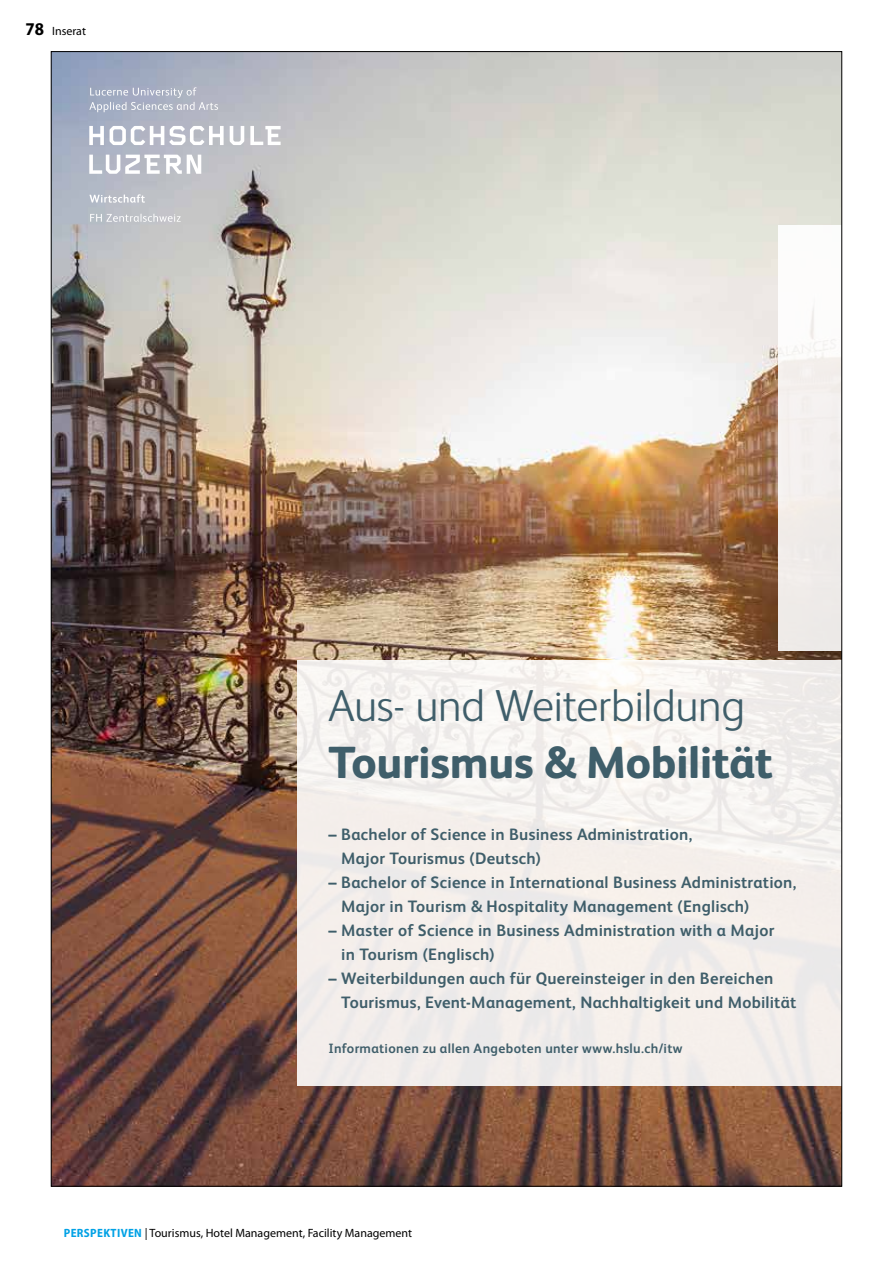
<style>
.page{position:relative;width:893px;height:1263px;background:#fff}
.page>*{position:absolute;margin:0;border:0;box-sizing:border-box;transform-origin:0 0}
.t1{font:300 45px "FS Albert";letter-spacing:-.01em;color:#3f5e6a}
.t2{font:800 45px "FS Albert";letter-spacing:-.01em;color:#3f5e6a}
.t3{font:700 semi-condensed 18px "Myriad Pro";color:#000}
.t4{font:700 16.5px/24px "FS Albert";letter-spacing:.015em;color:#3f5e6a}
.t5{font:700 13.5px "FS Albert";letter-spacing:.025em;color:#3f5e6a}
.t6{font:12px "Myriad Pro";color:#000}
.s1{font-weight:700;font-stretch:semi-condensed;color:#00a1e5}
</style>
<div class="page">
<img style="left:53px;top:53px;width:787px;height:1131px">
<svg style="left:89px;top:155px;width:112px;height:19px"></svg>
<svg style="left:89px;top:126px;width:15px;height:19px"></svg>
<svg style="left:230px;top:126px;width:14px;height:19px"></svg>
<svg style="left:110px;top:126px;width:114px;height:19px"></svg>
<svg style="left:250px;top:126px;width:31px;height:19px"></svg>
<svg style="left:89px;top:87px;width:129px;height:25px;background:#b4bac9"></svg>
<svg style="left:89px;top:194px;width:56px;height:9px"></svg>
<svg style="left:90px;top:214px;width:91px;height:8px"></svg>
<div style="left:778px;top:226px;width:64px;height:425px;background:linear-gradient(to right,#f6f3f1,#f3f1ef)"></div>
<div style="left:298px;top:660px;width:544px;height:426px;background:#f5efeb"></div>
<p class="t3" style="left:26px;top:19px;width:20px">78</p>
<p class="t6" style="left:52px;top:23px;width:35px">Inserat</p>
<h1 class="t1" style="left:328px;top:676px;width:418px">Aus- und Weiterbildung</h1>
<h1 class="t2" style="left:328px;top:730px;width:446px">Tourismus &amp; Mobilität</h1>
<p class="t4" style="left:341px;top:822px;width:353px;text-indent:-13px">– Bachelor of Science in Business Administration,<br>Major Tourismus (Deutsch)</p>
<p class="t4" style="left:341px;top:870px;width:457px;text-indent:-13px">– Bachelor of Science in International Business Administration,<br>Major in Tourism &amp; Hospitality Management (Englisch)</p>
<p class="t4" style="left:341px;top:918px;width:435px;text-indent:-13px">– Master of Science in Business Administration with a Major in Tourism (Englisch)</p>
<p class="t4" style="left:341px;top:966px;width:457px;text-indent:-13px">– Weiterbildungen auch für Quereinsteiger in den Bereichen<br>Tourismus, Event-Management, Nachhaltigkeit und Mobilität</p>
<p class="t5" style="left:328px;top:1039px;width:356px">Informationen zu allen Angeboten unter www.hslu.ch/itw</p>
<p class="t6" style="left:64px;top:1226px;width:350px"><span class="s1">PERSPEKTIVEN</span> | Tourismus, Hotel Management, Facility Management</p>
</div>
